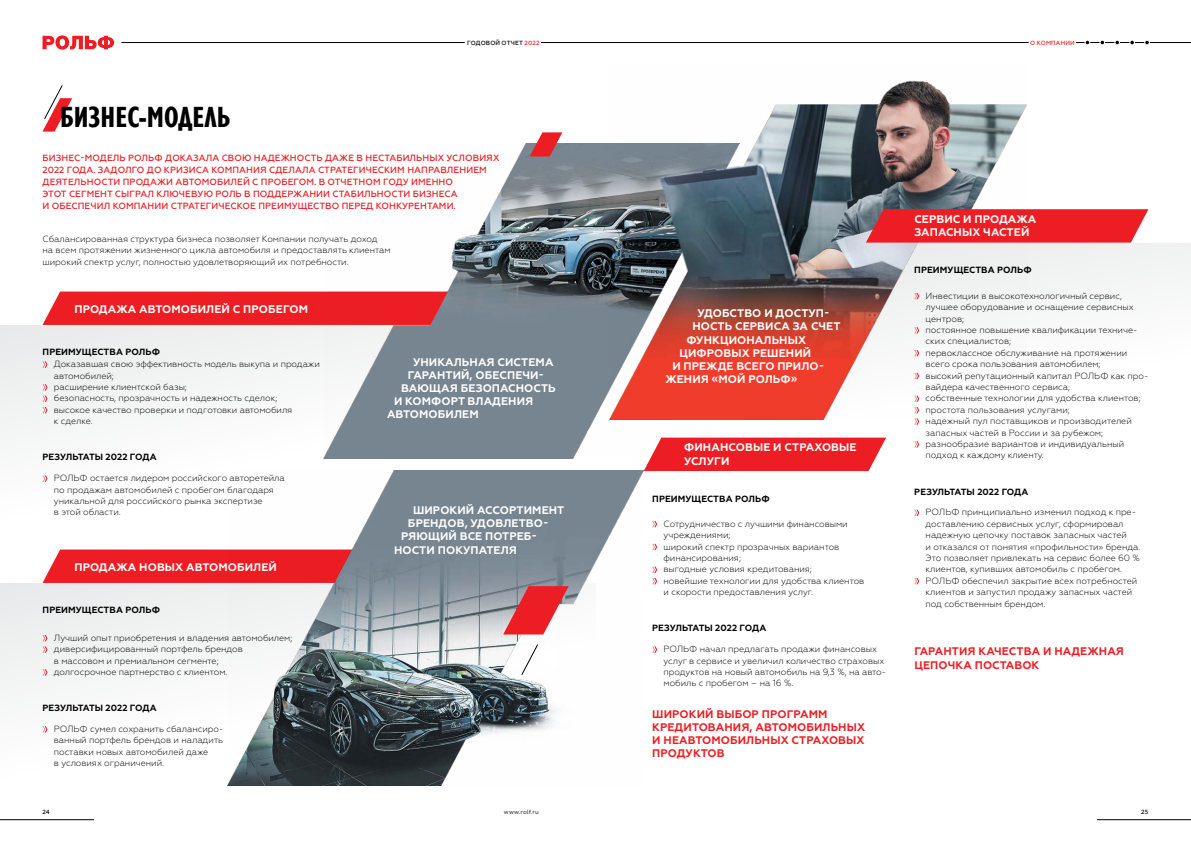
<style>
.page{position:relative;width:1191px;height:842px;background:#fff}
.page>*{position:absolute;margin:0;border:0;box-sizing:border-box;transform-origin:0 0}
.t1{font:700 condensed 30px "Gill Sans Nova";color:#000}
.t2{font:700 11px/13.2px "Geometria";letter-spacing:.01em;color:#fff}
.t3{font:700 11px/13.2px "Geometria";letter-spacing:.01em;color:#ed1d24}
.t4{font:300 9px/11.4px "Geometria";letter-spacing:-.005em;color:#000}
.t5{font:500 9px/12px "Geometria";letter-spacing:.01em;color:#ed1d24}
.t6{font:700 9px "Geometria";letter-spacing:.01em;color:#000}
.t7{font:500 6px "Geometria";letter-spacing:.025em;color:#000}
.t8{font:500 6px "Geometria";letter-spacing:.01em;color:#4d4d4f}
.t9{font:500 6px "Geometria";letter-spacing:.035em;color:#ed1d24}
.s1{color:#ed1d24}
</style>
<div class="page">
<div style="left:0;top:583px;width:595px;height:209px;background:#f7f8f8"></div>
<div style="left:0;top:325px;width:595px;height:210px;background:#f8f8f8"></div>
<img style="left:324px;top:144px;width:416px;height:314px">
<svg style="left:43px;top:85px;width:29px;height:47px"></svg>
<svg style="left:43px;top:292px;width:405px;height:33px;background:#eb242b"></svg>
<svg style="left:43px;top:361px;width:4px;height:7px"></svg>
<svg style="left:43px;top:384px;width:4px;height:29px"></svg>
<svg style="left:43px;top:475px;width:4px;height:7px"></svg>
<svg style="left:43px;top:635px;width:4px;height:18px"></svg>
<svg style="left:43px;top:669px;width:4px;height:7px"></svg>
<svg style="left:43px;top:726px;width:4px;height:7px"></svg>
<svg style="left:43px;top:549px;width:184px;height:34px;background:#ee2b31"></svg>
<img style="left:227px;top:471px;width:417px;height:314px">
<svg style="left:503px;top:586px;width:66px;height:48px"></svg>
<svg style="left:521px;top:644px;width:17px;height:31px"></svg>
<svg style="left:530px;top:132px;width:32px;height:24px"></svg>
<div style="left:783px;top:243px;width:408px;height:209px;background:linear-gradient(to right,#fff2f1,#faffff)"></div>
<svg style="left:914px;top:419px;width:5px;height:6px"></svg>
<svg style="left:914px;top:441px;width:5px;height:7px"></svg>
<svg style="left:914px;top:510px;width:5px;height:6px"></svg>
<svg style="left:914px;top:578px;width:5px;height:6px"></svg>
<svg style="left:652px;top:521px;width:5px;height:6px"></svg>
<svg style="left:652px;top:544px;width:5px;height:6px"></svg>
<svg style="left:652px;top:567px;width:5px;height:17px"></svg>
<svg style="left:652px;top:646px;width:5px;height:7px"></svg>
<svg style="left:644px;top:438px;width:242px;height:33px;background:#ee2d33"></svg>
<img style="left:609px;top:80px;width:417px;height:339px">
<svg style="left:866px;top:209px;width:282px;height:34px;background:#e92930"></svg>
<hr style="left:541px;top:42px;width:487px;height:1px;background:#000">
<hr style="left:1076px;top:42px;width:115px;height:1px;background:#000">
<hr style="left:1097px;top:819px;width:94px;height:1px;background:#000">
<hr style="left:0;top:819px;width:94px;height:1px;background:#000">
<svg style="left:1084px;top:40px;width:6px;height:5px"></svg>
<svg style="left:1099px;top:40px;width:6px;height:5px"></svg>
<svg style="left:1114px;top:40px;width:6px;height:5px"></svg>
<svg style="left:1129px;top:40px;width:6px;height:5px"></svg>
<svg style="left:1144px;top:40px;width:5px;height:5px"></svg>
<hr style="left:121px;top:42px;width:344px;height:1px;background:#000">
<svg style="left:43px;top:35px;width:71px;height:15px"></svg>
<p class="t7" style="left:467px;top:39px;width:74px">ГОДОВОЙ ОТЧЕТ <span class="s1">2022</span></p>
<h1 class="t1" style="left:60px;top:97px;width:172px">БИЗНЕС-МОДЕЛЬ</h1>
<p class="t5" style="left:43px;top:152px;width:458px">БИЗНЕС-МОДЕЛЬ РОЛЬФ ДОКАЗАЛА СВОЮ НАДЕЖНОСТЬ ДАЖЕ В НЕСТАБИЛЬНЫХ УСЛОВИЯХ 2022 ГОДА. ЗАДОЛГО ДО КРИЗИСА КОМПАНИЯ СДЕЛАЛА СТРАТЕГИЧЕСКИМ НАПРАВЛЕНИЕМ ДЕЯТЕЛЬНОСТИ ПРОДАЖИ АВТОМОБИЛЕЙ С ПРОБЕГОМ. В ОТЧЕТНОМ ГОДУ ИМЕННО<br>ЭТОТ СЕГМЕНТ СЫГРАЛ КЛЮЧЕВУЮ РОЛЬ В ПОДДЕРЖАНИИ СТАБИЛЬНОСТИ БИЗНЕСА<br>И ОБЕСПЕЧИЛ КОМПАНИИ СТРАТЕГИЧЕСКОЕ ПРЕИМУЩЕСТВО ПЕРЕД КОНКУРЕНТАМИ.</p>
<p class="t4" style="left:43px;top:233px;width:350px">Сбалансированная структура бизнеса позволяет Компании получать доход<br>на всем протяжении жизненного цикла автомобиля и предоставлять клиентам широкий спектр услуг, полностью удовлетворяющий их потребности.</p>
<p class="t2" style="left:74px;top:302px;width:235px">ПРОДАЖА АВТОМОБИЛЕЙ С ПРОБЕГОМ</p>
<p class="t6" style="left:43px;top:347px;width:119px">ПРЕИМУЩЕСТВА РОЛЬФ</p>
<p class="t4" style="left:54px;top:358px;width:267px">Доказавшая свою эффективность модель выкупа и продажи автомобилей;<br>расширение клиентской базы;<br>безопасность, прозрачность и надежность сделок;<br>высокое качество проверки и подготовки автомобиля<br>к сделке.</p>
<p class="t6" style="left:43px;top:452px;width:115px">РЕЗУЛЬТАТЫ 2022 ГОДА</p>
<p class="t4" style="left:54px;top:472px;width:232px">РОЛЬФ остается лидером российского авторетейла по продажам автомобилей с пробегом благодаря уникальной для российского рынка экспертизе<br>в этой области.</p>
<p class="t2" style="left:413px;top:355px;width:142px">УНИКАЛЬНАЯ СИСТЕМА</p>
<p class="t2" style="left:408px;top:368px;width:138px">ГАРАНТИЙ, ОБЕСПЕЧИ-</p>
<p class="t2" style="left:401px;top:382px;width:156px">ВАЮЩАЯ БЕЗОПАСНОСТЬ</p>
<p class="t2" style="left:394px;top:395px;width:141px">И КОМФОРТ ВЛАДЕНИЯ</p>
<p class="t2" style="left:387px;top:408px;width:93px">АВТОМОБИЛЕМ</p>
<p class="t2" style="left:413px;top:504px;width:153px">ШИРОКИЙ АССОРТИМЕНТ</p>
<p class="t2" style="left:408px;top:517px;width:142px">БРЕНДОВ, УДОВЛЕТВО-</p>
<p class="t2" style="left:401px;top:530px;width:138px">РЯЮЩИЙ ВСЕ ПОТРЕБ-</p>
<p class="t2" style="left:394px;top:543px;width:124px">НОСТИ ПОКУПАТЕЛЯ</p>
<p class="t2" style="left:74px;top:560px;width:204px">ПРОДАЖА НОВЫХ АВТОМОБИЛЕЙ</p>
<p class="t6" style="left:43px;top:605px;width:119px">ПРЕИМУЩЕСТВА РОЛЬФ</p>
<p class="t4" style="left:54px;top:632px;width:240px">Лучший опыт приобретения и владения автомобилем; диверсифицированный портфель брендов<br>в массовом и премиальном сегменте;<br>долгосрочное партнерство с клиентом.</p>
<p class="t6" style="left:43px;top:703px;width:115px">РЕЗУЛЬТАТЫ 2022 ГОДА</p>
<p class="t4" style="left:54px;top:723px;width:171px">РОЛЬФ сумел сохранить сбалансиро&shy;ванный портфель брендов и наладить поставки новых автомобилей даже<br>в условиях ограничений.</p>
<p class="t9" style="left:1030px;top:39px;width:46px">О КОМПАНИИ</p>
<p class="t2" style="left:697px;top:307px;width:134px">УДОБСТВО И ДОСТУП-</p>
<p class="t2" style="left:692px;top:320px;width:150px">НОСТЬ СЕРВИСА ЗА СЧЕТ</p>
<p class="t2" style="left:686px;top:333px;width:121px">ФУНКЦИОНАЛЬНЫХ</p>
<p class="t2" style="left:679px;top:346px;width:133px">ЦИФРОВЫХ РЕШЕНИЙ</p>
<p class="t2" style="left:672px;top:360px;width:153px">И ПРЕЖДЕ ВСЕГО ПРИЛО-</p>
<p class="t2" style="left:665px;top:373px;width:133px">ЖЕНИЯ «МОЙ РОЛЬФ»</p>
<p class="t2" style="left:684px;top:441px;width:174px">ФИНАНСОВЫЕ И СТРАХОВЫЕ<br>УСЛУГИ</p>
<p class="t6" style="left:652px;top:493px;width:119px">ПРЕИМУЩЕСТВА РОЛЬФ</p>
<p class="t4" style="left:663px;top:518px;width:202px">Сотрудничество с лучшими финансовыми учреждениями;<br>широкий спектр прозрачных вариантов финансирования;<br>выгодные условия кредитования;<br>новейшие технологии для удобства клиентов и скорости предоставления услуг.</p>
<p class="t6" style="left:652px;top:623px;width:115px">РЕЗУЛЬТАТЫ 2022 ГОДА</p>
<p class="t4" style="left:663px;top:643px;width:224px">РОЛЬФ начал предлагать продажи финансовых услуг в сервисе и увеличил количество страховых продуктов на новый автомобиль на 9,3 %, на авто&shy;мобиль с пробегом – на 16 %.</p>
<p class="t3" style="left:652px;top:707px;width:214px">ШИРОКИЙ ВЫБОР ПРОГРАММ<br>КРЕДИТОВАНИЯ, АВТОМОБИЛЬНЫХ<br>И НЕАВТОМОБИЛЬНЫХ СТРАХОВЫХ<br>ПРОДУКТОВ</p>
<p class="t2" style="left:914px;top:213px;width:124px">СЕРВИС И ПРОДАЖА<br>ЗАПАСНЫХ ЧАСТЕЙ</p>
<p class="t6" style="left:914px;top:265px;width:119px">ПРЕИМУЩЕСТВА РОЛЬФ</p>
<p class="t4" style="left:925px;top:290px;width:224px">Инвестиции в высокотехнологичный сервис, лучшее оборудование и оснащение сервисных центров;<br>постоянное повышение квалификации техниче&shy;ских специалистов;<br>первоклассное обслуживание на протяжении всего срока пользования автомобилем;<br>высокий репутационный капитал РОЛЬФ как про&shy;вайдера качественного сервиса;<br>собственные технологии для удобства клиентов; простота пользования услугами;<br>надежный пул поставщиков и производителей запасных частей в России и за рубежом; разнообразие вариантов и индивидуальный подход к каждому клиенту.</p>
<p class="t6" style="left:914px;top:486px;width:115px">РЕЗУЛЬТАТЫ 2022 ГОДА</p>
<p class="t4" style="left:925px;top:506px;width:216px">РОЛЬФ принципиально изменил подход к пре&shy;доставлению сервисных услуг, сформировал надежную цепочку поставок запасных частей<br>и отказался от понятия «профильности» бренда.<br>Это позволяет привлекать на сервис более 60 % клиентов, купивших автомобиль с пробегом.<br>РОЛЬФ обеспечил закрытие всех потребностей клиентов и запустил продажу запасных частей под собственным брендом.</p>
<p class="t3" style="left:914px;top:645px;width:211px">ГАРАНТИЯ КАЧЕСТВА И НАДЕЖНАЯ<br>ЦЕПОЧКА ПОСТАВОК</p>
<p class="t7" style="left:42px;top:808px;width:9px">24</p>
<p class="t8" style="left:504px;top:808px;width:36px">www.rolf.ru</p>
<p class="t7" style="left:1141px;top:808px;width:9px">25</p>
</div>
